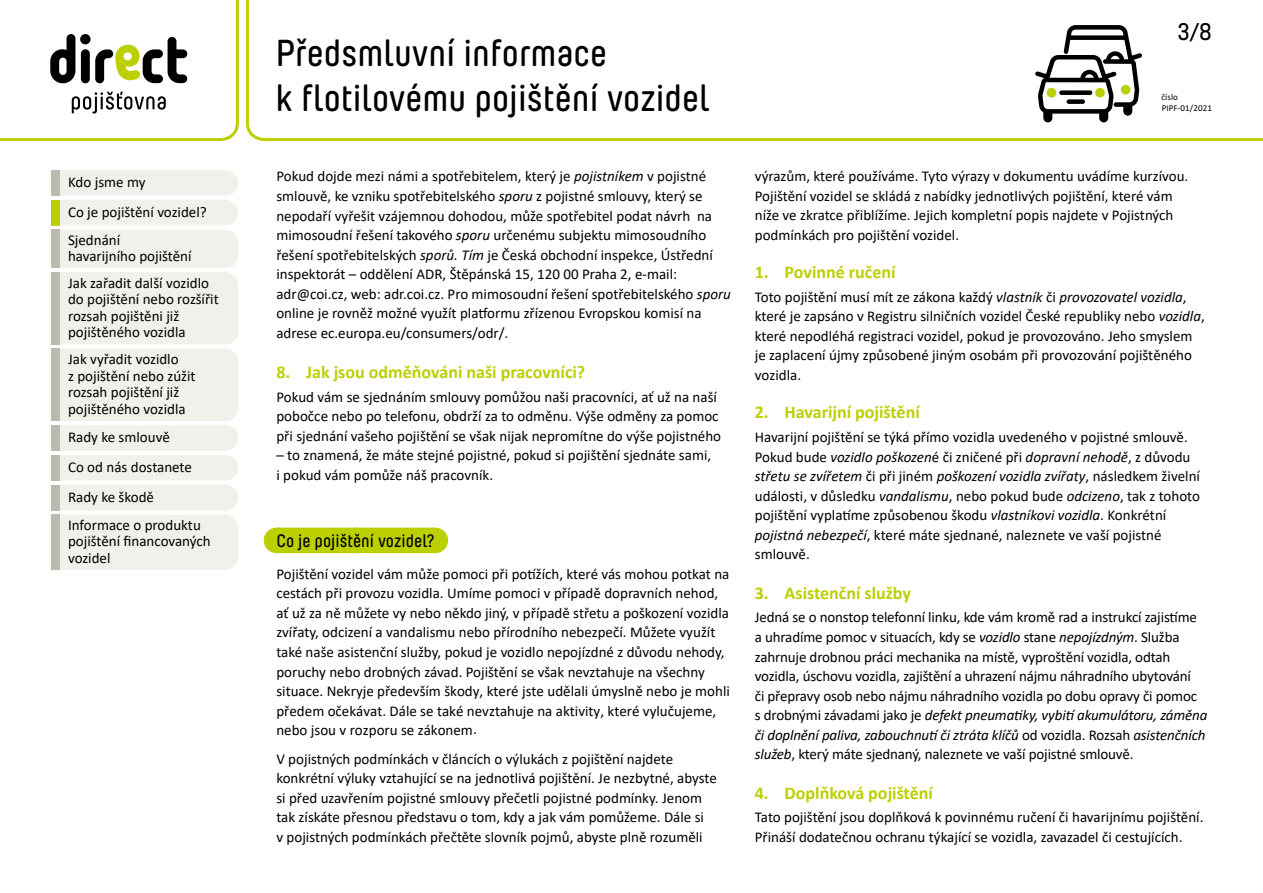
<style>
.page{position:relative;width:1263px;height:893px;background:#fff}
.page>*{position:absolute;margin:0;border:0;box-sizing:border-box;transform-origin:0 0}
.t1{font:600 37.5px/45px "Direct Yummo";color:#000}
.t2{font:600 24px "Direct Yummo";color:#000}
.t3{font:700 18px "Calibri";color:#bccf00}
.t4{font:600 18px "Direct Yummo";color:#000}
.t5{font:15px/19.6px "Calibri";color:#000}
.t6{font:9px/10.8px "Calibri";letter-spacing:.01em;color:#000}
.s1{font-style:italic}
</style>
<div class="page">
<svg style="left:245px;top:0;width:1018px;height:142px"></svg>
<svg style="left:0;top:0;width:239px;height:142px"></svg>
<svg style="left:1035px;top:25px;width:107px;height:97px"></svg>
<svg style="left:51px;top:170px;width:187px;height:400px;background:#f2f1eb"></svg>
<div style="left:51px;top:170px;width:9px;height:26px;background:#bcbaae"></div>
<div style="left:51px;top:200px;width:9px;height:25px;background:#bccf00"></div>
<div style="left:51px;top:230px;width:9px;height:38px;background:#bcbaae"></div>
<div style="left:51px;top:514px;width:9px;height:56px;background:#bcbaae"></div>
<div style="left:51px;top:272px;width:9px;height:72px;background:#bcbaae"></div>
<div style="left:51px;top:349px;width:9px;height:72px;background:#bcbaae"></div>
<div style="left:51px;top:425px;width:9px;height:26px;background:#bcbaae"></div>
<div style="left:51px;top:455px;width:9px;height:25px;background:#bcbaae"></div>
<div style="left:51px;top:485px;width:9px;height:25px;background:#bcbaae"></div>
<div style="left:276px;top:528px;width:158px;height:25px;background:#bccf00"></div>
<svg style="left:434px;top:528px;width:1px;height:25px"></svg>
<p class="t5" style="left:68px;top:167px;width:140px;line-height:29.7px">Kdo jsme my<br>Co je pojištění vozidel?</p>
<p class="t5" style="left:68px;top:231px;width:125px;line-height:16.5px">Sjednání havarijního pojištění</p>
<p class="t5" style="left:68px;top:274px;width:152px;line-height:16.5px">Jak zařadit další vozidlo do pojištění nebo rozšířit rozsah pojištěni již pojištěného vozidla</p>
<p class="t5" style="left:68px;top:351px;width:129px;line-height:16.5px">Jak vyřadit vozidlo<br>z pojištění nebo zúžit rozsah pojištění již pojištěného vozidla</p>
<p class="t5" style="left:68px;top:422px;width:125px;line-height:29.7px">Rady ke smlouvě<br>Co od nás dostanete<br>Rady ke škodě</p>
<p class="t5" style="left:68px;top:516px;width:144px;line-height:16.5px">Informace o produktu pojištění financovaných vozidel</p>
<h1 class="t1" style="left:276px;top:31px;width:435px">Předsmluvní informace<br>k flotilovému pojištění vozidel</h1>
<p class="t5" style="left:276px;top:166px;width:456px">Pokud dojde mezi námi a spotřebitelem, který je <span class="s1">pojistníkem</span> v pojistné smlouvě, ke vzniku spotřebitelského <span class="s1">sporu</span> z pojistné smlouvy, který se nepodaří vyřešit vzájemnou dohodou, může spotřebitel podat návrh na mimosoudní řešení takového <span class="s1">sporu</span> určenému subjektu mimosoudního řešení spotřebitelských <span class="s1">sporů. Tím</span> je Česká obchodní inspekce, Ústřední inspektorát – oddělení ADR, Štěpánská 15, 120 00 Praha 2, e-mail: adr@coi.cz, web: adr.coi.cz. Pro mimosoudní řešení spotřebitelského <span class="s1">sporu </span>online je rovněž možné využít platformu zřízenou Evropskou komisí na adrese ec.europa.eu/consumers/odr/.</p>
<p class="t3" style="left:276px;top:359px;width:310px">8. Jak jsou odměňováni naši pracovníci?</p>
<p class="t5" style="left:276px;top:386px;width:446px">Pokud vám se sjednáním smlouvy pomůžou naši pracovníci, ať už na naší pobočce nebo po telefonu, obdrží za to odměnu. Výše odměny za pomoc při sjednání vašeho pojištění se však nijak nepromítne do výše pojistného</p>
<p class="t5" style="left:276px;top:445px;width:436px">– to znamená, že máte stejné pojistné, pokud si pojištění sjednáte sami, i pokud vám pomůže náš pracovník.</p>
<p class="t4" style="left:276px;top:530px;width:160px">Co je pojištění vozidel?</p>
<p class="t5" style="left:276px;top:563px;width:455px">Pojištění vozidel vám může pomoci při potížích, které vás mohou potkat na cestách při provozu vozidla. Umíme pomoci v případě dopravních nehod, ať už za ně můžete vy nebo někdo jiný, v případě střetu a poškození vozidla zvířaty, odcizení a vandalismu nebo přírodního nebezpečí. Můžete využít také naše asistenční služby, pokud je vozidlo nepojízdné z důvodu nehody, poruchy nebo drobných závad. Pojištění se však nevztahuje na všechny situace. Nekryje především škody, které jste udělali úmyslně nebo je mohli předem očekávat. Dále se také nevztahuje na aktivity, které vylučujeme, nebo jsou v rozporu se zákonem.</p>
<p class="t5" style="left:276px;top:748px;width:442px">V pojistných podmínkách v článcích o výlukách z pojištění najdete konkrétní výluky vztahující se na jednotlivá pojištění. Je nezbytné, abyste si před uzavřením pojistné smlouvy přečetli pojistné podmínky. Jenom tak získáte přesnou představu o tom, kdy a jak vám pomůžeme. Dále si<br>v pojistných podmínkách přečtěte slovník pojmů, abyste plně rozuměli</p>
<h2 class="t2" style="left:1177px;top:18px;width:36px">3/8</h2>
<p class="t6" style="left:1161px;top:91px;width:52px">číslo<br>PIPF-01/2021</p>
<p class="t5" style="left:755px;top:166px;width:435px">výrazům, které používáme. Tyto výrazy v dokumentu uvádíme kurzívou.<br>Pojištění vozidel se skládá z nabídky jednotlivých pojištění, které vám níže ve zkratce přiblížíme. Jejich kompletní popis najdete v Pojistných podmínkách pro pojištění vozidel.</p>
<p class="t3" style="left:755px;top:259px;width:142px">1. Povinné ručení</p>
<p class="t5" style="left:755px;top:287px;width:451px">Toto pojištění musí mít ze zákona každý <span class="s1">vlastník</span> či <span class="s1">provozovatel vozidla</span>, které je zapsáno v Registru silničních vozidel České republiky nebo <span class="s1">vozidla</span>, které nepodléhá registraci vozidel, pokud je provozováno. Jeho smyslem je zaplacení újmy způsobené jiným osobám při provozování pojištěného vozidla.</p>
<p class="t3" style="left:755px;top:400px;width:166px">2. Havarijní pojištění</p>
<p class="t5" style="left:755px;top:427px;width:447px">Havarijní pojištění se týká přímo vozidla uvedeného v pojistné smlouvě.<br>Pokud bude <span class="s1">vozidlo poškozen</span>é či zničené při <span class="s1">dopravní nehodě</span>, z důvodu <span class="s1">střetu se zvířetem</span> či při jiném <span class="s1">poškození vozidla zvířaty</span>, následkem živelní události, v důsledku <span class="s1">vandalismu</span>, nebo pokud bude <span class="s1">odcizeno</span>, tak z tohoto pojištění vyplatíme způsobenou škodu <span class="s1">vlastníkovi vozidla</span>. Konkrétní <span class="s1">pojistná nebezpečí</span>, které máte sjednané, naleznete ve vaší pojistné smlouvě.</p>
<p class="t3" style="left:755px;top:580px;width:158px">3. Asistenční služby</p>
<p class="t5" style="left:755px;top:607px;width:454px">Jedná se o nonstop telefonní linku, kde vám kromě rad a instrukcí zajistíme a uhradíme pomoc v situacích, kdy se <span class="s1">vozidlo</span> stane <span class="s1">nepojízdným</span>. Služba zahrnuje drobnou práci mechanika na místě, vyproštění vozidla, odtah vozidla, úschovu vozidla, zajištění a uhrazení nájmu náhradního ubytování<br>či přepravy osob nebo nájmu náhradního vozidla po dobu opravy či pomoc<br>s drobnými závadami jako je <span class="s1">defekt pneumatiky, vybití akumulátoru, záměna či doplnění paliva, zabouchnutí či ztráta klíčů</span> od vozidla. Rozsah <span class="s1">asistenčních služeb</span>, který máte sjednaný, naleznete ve vaší pojistné smlouvě.</p>
<p class="t3" style="left:755px;top:780px;width:179px">4. Doplňková pojištění</p>
<p class="t5" style="left:755px;top:807px;width:450px">Tato pojištění jsou doplňková k povinnému ručení či havarijnímu pojištění.<br>Přináší dodatečnou ochranu týkající se vozidla, zavazadel či cestujících.</p>
</div>
